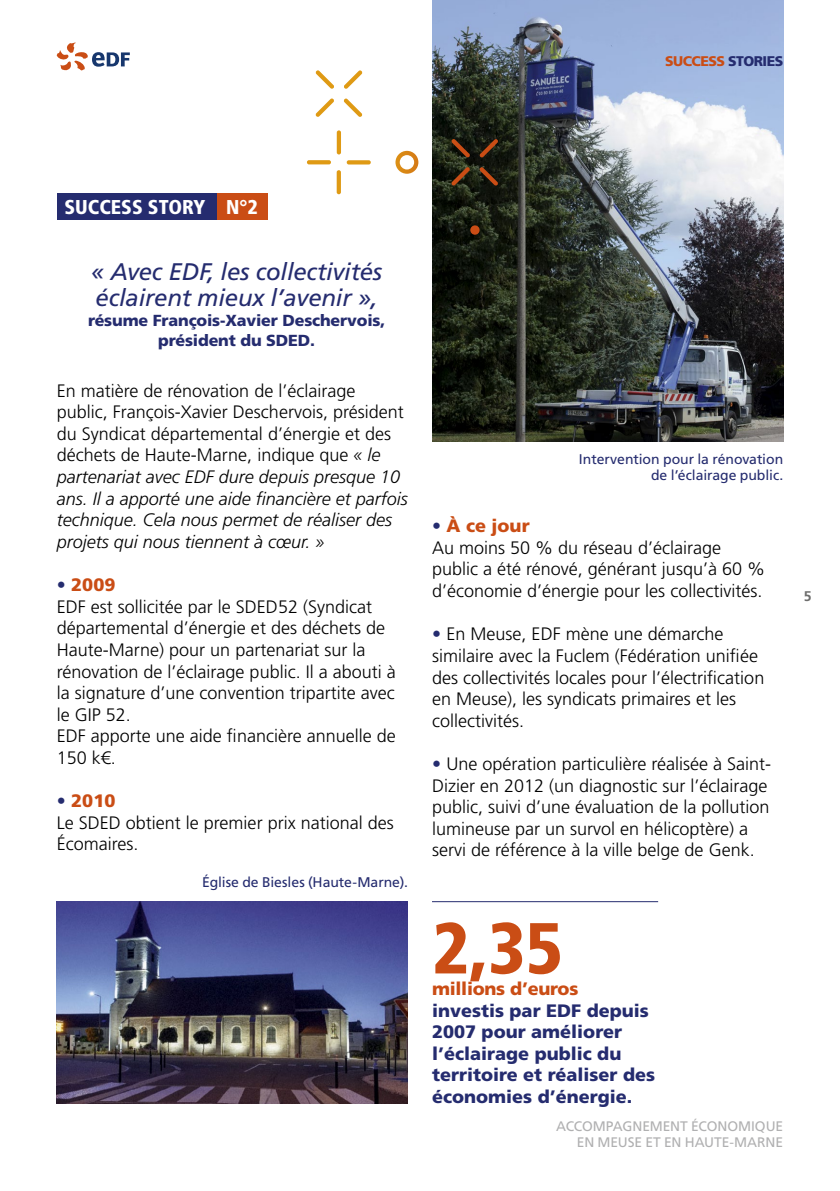
<style>
.page{position:relative;width:840px;height:1191px;background:#fff}
.page>*{position:absolute;margin:0;border:0;box-sizing:border-box;transform-origin:0 0}
.t1{font:900 condensed 72px "Frutiger LT Std";color:#ca4d15}
.t2{font:italic 24px/26px "Frutiger LT Std";letter-spacing:-.01em;color:#252c6f}
.t3{font:900 condensed 20px "Frutiger LT Std";color:#fff}
.t4{font:300 18px/21.6px "Frutiger LT Std";color:#000}
.t5{font:italic 300 18px/21.6px "Frutiger LT Std";color:#000}
.t6{font:900 18px/21.6px "Frutiger LT Std";color:#252c6f}
.t7{font:900 18px "Frutiger LT Std";letter-spacing:-.015em;color:#ca4d15}
.t8{font:900 16px/20px "Frutiger LT Std";letter-spacing:-.01em;color:#252c6f;text-align:center}
.t9{font:14px/16.8px "Frutiger LT Std";letter-spacing:-.005em;color:#252c6f;text-align:right}
.t10{font:900 14px "Frutiger LT Std";letter-spacing:-.04em;color:#ca4d15}
.t11{font:700 14px "Frutiger LT Std";color:#6e6e6d}
.t12{font:13.8px/16px "Frutiger LT Std";letter-spacing:-.005em;color:#b0b0b1;text-align:right}
.s1{color:#252c6f}
.s2{font-style:normal}
.s3{font-weight:900;color:#252c6f}
.s4{font-weight:900;color:#ca4d15}
</style>
<div class="page">
<svg style="left:57px;top:42px;width:73px;height:28px"></svg>
<hr style="left:432px;top:901px;width:225px;height:1px;background:#252c6f">
<div style="left:57px;top:193px;width:160px;height:27px;background:#252c6f"></div>
<div style="left:217px;top:193px;width:51px;height:27px;background:#ca4d15"></div>
<img style="left:432px;top:0;width:350px;height:441px">
<img style="left:57px;top:901px;width:351px;height:202px">
<svg style="left:470px;top:225px;width:9px;height:10px"></svg>
<svg style="left:451px;top:167px;width:19px;height:19px"></svg>
<svg style="left:479px;top:139px;width:19px;height:19px"></svg>
<svg style="left:479px;top:167px;width:19px;height:19px"></svg>
<svg style="left:451px;top:139px;width:19px;height:19px"></svg>
<svg style="left:307px;top:160px;width:24px;height:4px"></svg>
<svg style="left:346px;top:160px;width:24px;height:4px"></svg>
<div style="left:336px;top:170px;width:5px;height:24px;background:#df9a14;border-radius:2px"></div>
<div style="left:336px;top:130px;width:5px;height:24px;background:#df9a14;border-radius:2px"></div>
<svg style="left:395px;top:151px;width:23px;height:23px"></svg>
<svg style="left:315px;top:98px;width:19px;height:19px"></svg>
<svg style="left:344px;top:70px;width:18px;height:19px"></svg>
<svg style="left:343px;top:99px;width:19px;height:18px"></svg>
<svg style="left:315px;top:70px;width:19px;height:19px"></svg>
<p class="t10" style="left:665px;top:53px;width:119px">SUCCESS <span class="s1">STORIES</span></p>
<p class="t3" style="left:64px;top:195px;width:195px">SUCCESS STORY N°2</p>
<h2 class="t2" style="left:91px;top:259px;width:292px">« Avec EDF, les collectivités éclairent mieux l’avenir »,</h2>
<p class="t8" style="left:88px;top:310px;width:299px">résume François-Xavier Deschervois, président du SDED.</p>
<p class="t5" style="left:57px;top:380px;width:352px"><span class="s2">En matière de rénovation de l’éclairage public, François-Xavier Deschervois, président du Syndicat départemental d’énergie et des déchets de Haute-Marne, indique que</span> « le partenariat avec EDF dure depuis presque 10 ans. Il a apporté une aide financière et parfois technique. Cela nous permet de réaliser des projets qui nous tiennent à cœur. »</p>
<p class="t4" style="left:57px;top:574px;width:340px"><span class="s3">•</span> <span class="s4">2009<br></span>EDF est sollicitée par le SDED52 (Syndicat départemental d’énergie et des déchets de<br>Haute-Marne) pour un partenariat sur la rénovation de l’éclairage public. Il a abouti à la signature d’une convention tripartite avec le GIP 52.<br>EDF apporte une aide financière annuelle de<br>150 k€.</p>
<p class="t4" style="left:57px;top:790px;width:338px"><span class="s3">•</span> <span class="s4">2010<br></span>Le SDED obtient le premier prix national des<br>Écomaires.</p>
<p class="t9" style="left:202px;top:874px;width:207px">Église de Biesles (Haute-Marne).</p>
<p class="t9" style="left:578px;top:450px;width:206px">Intervention pour la rénovation de l’éclairage public.</p>
<p class="t4" style="left:432px;top:515px;width:334px"><span class="s3">•</span> <span class="s4">À ce jour<br></span>Au moins 50 % du réseau d’éclairage public a été rénové, générant jusqu’à 60 % d’économie d’énergie pour les collectivités.</p>
<p class="t4" style="left:432px;top:623px;width:333px"><span class="s3">•</span> En Meuse, EDF mène une démarche similaire avec la Fuclem (Fédération unifiée des collectivités locales pour l’électrification en Meuse), les syndicats primaires et les collectivités.</p>
<p class="t4" style="left:432px;top:753px;width:340px"><span class="s3">•</span> Une opération particulière réalisée à Saint-Dizier en 2012 (un diagnostic sur l’éclairage public, suivi d’une évaluation de la pollution lumineuse par un survol en hélicoptère) a servi de référence à la ville belge de Genk.</p>
<p class="t11" style="left:803px;top:587px;width:9px">5</p>
<h1 class="t1" style="left:432px;top:905px;width:133px">2,35</h1>
<p class="t7" style="left:432px;top:978px;width:148px">millions d’euros</p>
<p class="t6" style="left:432px;top:999px;width:224px">investis par EDF depuis<br>2007 pour améliorer l’éclairage public du territoire et réaliser des économies d’énergie.</p>
<p class="t12" style="left:556px;top:1118px;width:228px">ACCOMPAGNEMENT ÉCONOMIQUE<br>EN MEUSE ET EN HAUTE-MARNE</p>
</div>
